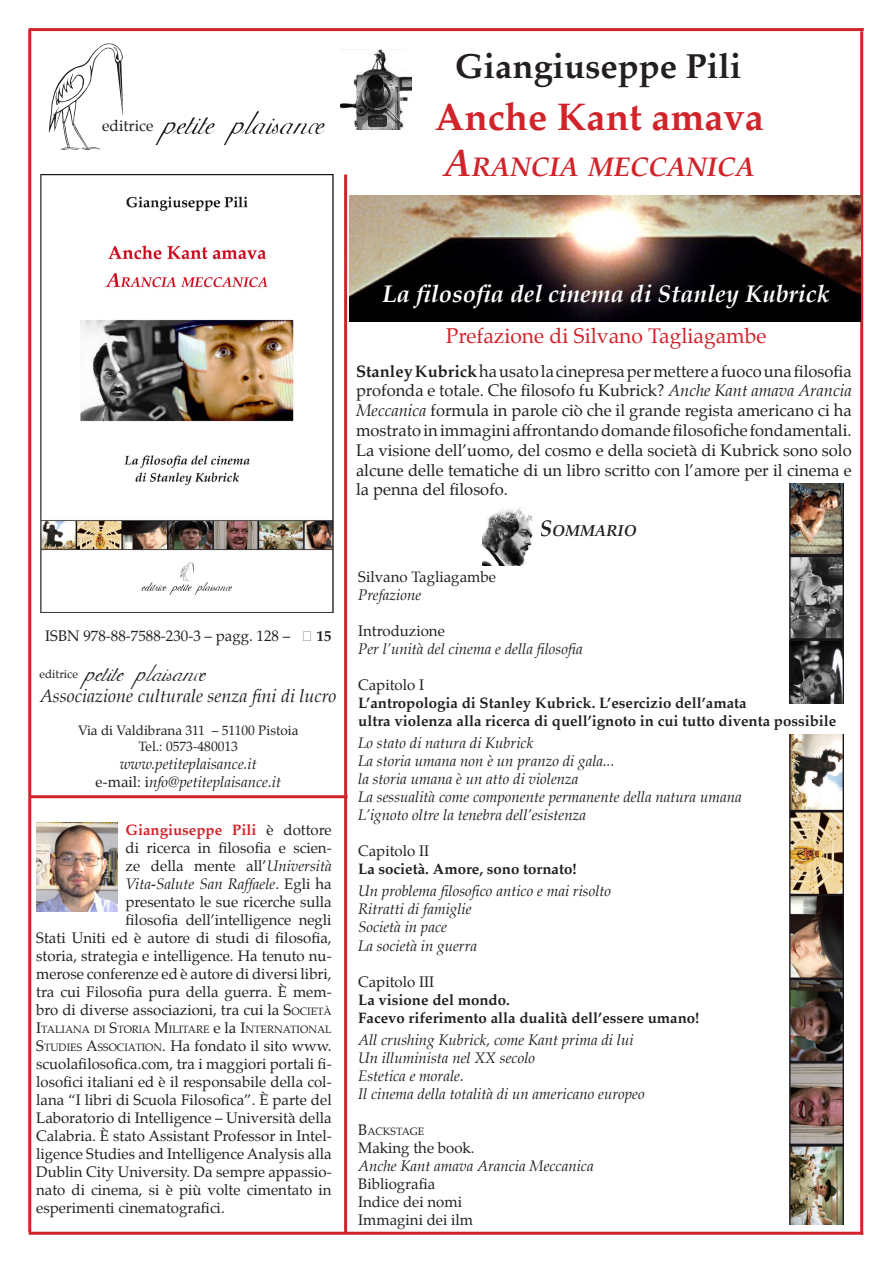
<style>
.page{position:relative;width:893px;height:1263px;background:#fff}
.page>*{position:absolute;margin:0;border:0;box-sizing:border-box;transform-origin:0 0}
.t1{font:54px "Adine Kirnberg";color:#231f20}
.t2{font:40.5px "Adine Kirnberg";color:#231f20}
.t3{font:700 38.25px "Palatino";color:#d1232a}
.t4{font:700 34.5px "Palatino";color:#231f20}
.t5{font:italic 700 26.7px "Palatino";color:#d1232a}
.t6{font:italic 700 24px "Palatino";color:#fff}
.t7{font:21px "Palatino";color:#d1232a}
.t8{font:italic 18px "Palatino";color:#231f20}
.t9{font:16.5px/19.8px "Palatino";color:#231f20;text-align:justify}
.t10{font:italic 700 15.75px "Palatino";color:#231f20}
.t11{font:15.45px "Palatino";color:#231f20}
.t12{font:15px/18px "Palatino";color:#231f20;text-align:right}
.t13{font:italic 15px "Palatino";color:#231f20}
.t14{font:700 15px "Palatino";color:#231f20}
.t15{font:13.5px "Palatino";color:#231f20}
.t16{font:11.55px "Palatino";color:#231f20}
.t17{font:10.5px "Palatino";color:#231f20}
.s1{font-size:38.25px}
.s2{font-weight:700}
.s3{font-style:normal}
.s4{font-weight:700;color:#d1232a}
.s5{font-style:italic}
.s6{font-style:inherit}
.s7{font-size:10.5px}
.s8{font-size:15px}
.s9{font-size:22.5px}
</style>
<div class="page">
<img style="left:49px;top:44px;width:74px;height:106px">
<hr style="left:29px;top:1232px;width:834px;height:3px;background:#d1232a">
<hr style="left:860px;top:31px;width:3px;height:1204px;background:#d1232a">
<hr style="left:344px;top:174px;width:3px;height:1059px;background:#d1232a">
<hr style="left:29px;top:795px;width:319px;height:3px;background:#d1232a">
<hr style="left:28px;top:29px;width:3px;height:1203px;background:#d1232a">
<hr style="left:29px;top:28px;width:835px;height:3px;background:#d1232a">
<img style="left:40px;top:174px;width:294px;height:438px">
<img style="left:789px;top:735px;width:55px;height:489px">
<img style="left:350px;top:196px;width:510px;height:125px">
<img style="left:789px;top:484px;width:55px;height:220px">
<img style="left:36px;top:823px;width:81px;height:89px">
<img style="left:340px;top:49px;width:72px;height:81px">
<img style="left:482px;top:507px;width:51px;height:58px">
<p class="t11" style="left:102px;top:113px;width:53px">editrice</p>
<p class="t1" style="left:163px;top:97px;width:163px">petite plaisance</p>
<p class="t4" style="left:455px;top:36px;width:288px">Giangiuseppe Pili</p>
<p class="t3" style="left:435px;top:84px;width:331px">Anche Kant amava</p>
<p class="t5" style="left:444px;top:146px;width:313px"><span class="s1">A</span>RANCIA MECCANICA</p>
<p class="t12" style="left:45px;top:627px;width:288px">ISBN 978-88-7588-230-3 – pagg. 128 – € <span class="s2">15</span></p>
<p class="t16" style="left:40px;top:665px;width:40px">editrice</p>
<p class="t2" style="left:85px;top:653px;width:122px">petite plaisance</p>
<p class="t8" style="left:40px;top:682px;width:298px">Associazione culturale senza fini di lucro</p>
<p class="t15" style="left:78px;top:719px;width:222px">Via di Valdibrana 311 – 51100 Pistoia</p>
<p class="t15" style="left:139px;top:735px;width:101px">Tel.: 0573-480013</p>
<p class="t13" style="left:120px;top:752px;width:138px">www.petiteplaisance.it</p>
<p class="t13" style="left:96px;top:770px;width:187px"><span class="s3">e-mail: i</span>nfo@petiteplaisance.it</p>
<p class="t12" style="left:36px;top:821px;width:297px"><span class="s4">Giangiuseppe Pili</span> è dottore<br>di ricerca in filosofia e scien-<br>ze della mente all’<span class="s5">Università<br>Vita-Salute San Raffaele</span>. Egli ha<br>presentato le sue ricerche sulla<br>filosofia dell’intelligence negli<br>Stati Uniti ed è autore di studi di filosofia, storia, strategia e intelligence. Ha tenuto nu&shy;merose conferenze ed è autore di diversi libri, tra cui Filosofia pura della guerra. È mem&shy;bro di diverse associazioni, tra cui la <span class="s6">S</span><span class="s7">OCIETÀ</span></p>
<p class="t17" style="left:36px;top:1021px;width:297px"><span class="s8">I</span>TALIANA DI <span class="s8">S</span>TORIA <span class="s8">M</span>ILITARE <span class="s8">e la</span> <span class="s8">I</span>NTERNATIONAL</p>
<p class="t12" style="left:36px;top:1037px;width:297px;text-align:justify"><span class="s6">S</span><span class="s7">TUDIES</span> <span class="s6">A</span><span class="s7">SSOCIATION</span>. Ha fondato il sito www. scuolafilosofica.com, tra i maggiori portali fi&shy;losofici italiani ed è il responsabile della col&shy;lana “I libri di Scuola Filosofica”. È parte del Laboratorio di Intelligence – Università della Calabria. È stato Assistant Professor in Intel&shy;ligence Studies and Intelligence Analysis alla Dublin City University. Da sempre appassio&shy;nato di cinema, si è più volte cimentato in esperimenti cinematografici.</p>
<p class="t6" style="left:382px;top:275px;width:449px">La filosofia del cinema di Stanley Kubrick</p>
<p class="t7" style="left:446px;top:319px;width:322px">Prefazione di Silvano Tagliagambe</p>
<p class="t9" style="left:356px;top:361px;width:497px"><span class="s2">Stanley Kubrick</span> ha usato la cinepresa per mettere a fuoco una filosofia profonda e totale. Che filosofo fu Kubrick? <span class="s5">Anche Kant amava Arancia Meccanica</span> formula in parole ciò che il grande regista americano ci ha mostrato in immagini affrontando domande filosofiche fondamentali.<br>La visione dell’uomo, del cosmo e della società di Kubrick sono solo alcune delle tematiche di un libro scritto con l’amore per il cinema e la penna del filosofo.</p>
<p class="t10" style="left:539px;top:518px;width:99px"><span class="s9">S</span>OMMARIO</p>
<p class="t12" style="left:358px;top:568px;width:139px">Silvano Tagliagambe</p>
<p class="t13" style="left:358px;top:583px;width:65px">Prefazione</p>
<p class="t12" style="left:358px;top:622px;width:88px">Introduzione</p>
<p class="t13" style="left:358px;top:637px;width:226px">Per l’unità del cinema e della filosofia</p>
<p class="t12" style="left:358px;top:676px;width:67px">Capitolo I</p>
<p class="t14" style="left:358px;top:690px;width:390px">L’antropologia di Stanley Kubrick. L’esercizio dell’amata</p>
<p class="t14" style="left:358px;top:708px;width:480px">ultra violenza alla ricerca di quell’ignoto in cui tutto diventa possibile</p>
<p class="t13" style="left:358px;top:731px;width:177px">Lo stato di natura di Kubrick</p>
<p class="t13" style="left:358px;top:749px;width:258px">La storia umana non è un pranzo di gala...</p>
<p class="t13" style="left:358px;top:767px;width:222px">la storia umana è un atto di violenza</p>
<p class="t13" style="left:358px;top:785px;width:385px">La sessualità come componente permanente della natura umana</p>
<p class="t13" style="left:358px;top:803px;width:229px">L’ignoto oltre la tenebra dell’esistenza</p>
<p class="t12" style="left:358px;top:842px;width:73px">Capitolo II</p>
<p class="t14" style="left:358px;top:856px;width:220px">La società. Amore, sono tornato!</p>
<p class="t13" style="left:358px;top:879px;width:255px">Un problema filosofico antico e mai risolto</p>
<p class="t13" style="left:358px;top:897px;width:115px">Ritratti di famiglie</p>
<p class="t13" style="left:358px;top:915px;width:90px">Società in pace</p>
<p class="t13" style="left:358px;top:933px;width:121px">La società in guerra</p>
<p class="t12" style="left:358px;top:972px;width:78px">Capitolo III</p>
<p class="t14" style="left:358px;top:986px;width:153px">La visione del mondo.</p>
<p class="t14" style="left:358px;top:1004px;width:343px">Facevo riferimento alla dualità dell’essere umano!</p>
<p class="t13" style="left:358px;top:1028px;width:277px">All crushing Kubrick, come Kant prima di lui</p>
<p class="t13" style="left:358px;top:1046px;width:178px">Un illuminista nel XX secolo</p>
<p class="t13" style="left:358px;top:1064px;width:107px">Estetica e morale.</p>
<p class="t13" style="left:358px;top:1082px;width:288px">Il cinema della totalità di un americano europeo</p>
<p class="t17" style="left:358px;top:1122px;width:68px"><span class="s8">B</span>ACKSTAGE</p>
<p class="t12" style="left:358px;top:1138px;width:118px">Making the book.</p>
<p class="t13" style="left:358px;top:1154px;width:237px">Anche Kant amava Arancia Meccanica</p>
<p class="t12" style="left:358px;top:1174px;width:79px">Bibliografia</p>
<p class="t12" style="left:358px;top:1192px;width:105px">Indice dei nomi</p>
<p class="t12" style="left:358px;top:1210px;width:117px">Immagini dei ilm</p>
</div>
